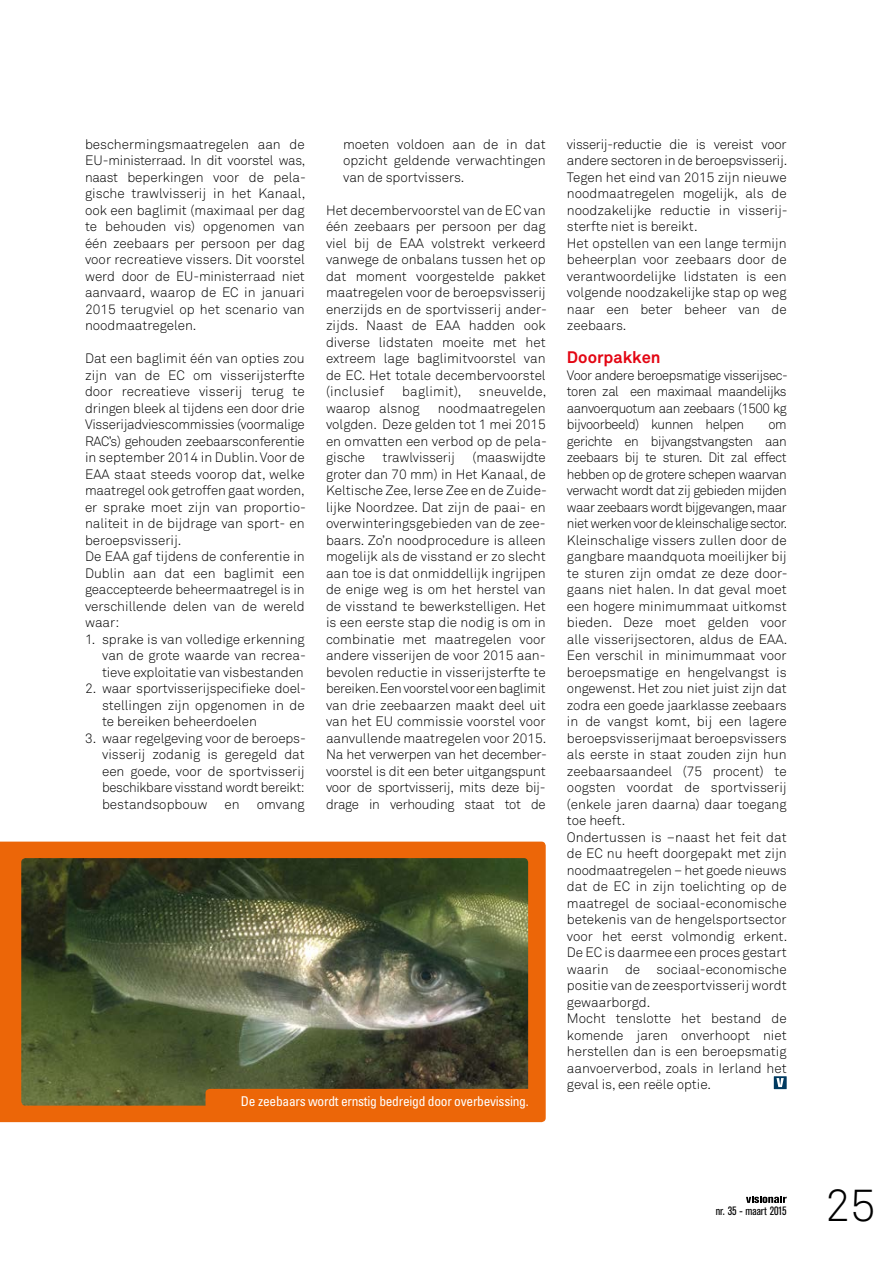
<style>
.page{position:relative;width:893px;height:1263px;background:#fff}
.page>*{position:absolute;margin:0;border:0;box-sizing:border-box;transform-origin:0 0}
.t1{font:300 45px "Akkurat";color:#000}
.t2{font:700 16.5px "Akkurat";color:#e30613}
.t3{font:300 13.5px/16.5px "Akkurat";color:#000;text-align:justify}
.t4{font:condensed 13.5px "Univers";letter-spacing:-.02em;color:#fff}
.t5{font:300 13.5px "Akkurat";letter-spacing:.02em;color:#000}
.t6{font:12px "Akzidenz Grotesk Condensed BQ";color:#000}
</style>
<div class="page">
<svg style="left:746px;top:1197px;width:41px;height:6px"></svg>
<svg style="left:774px;top:1076px;width:13px;height:13px"></svg>
<div style="left:0;top:842px;width:546px;height:280px;background:#ec6608"></div>
<img style="left:21px;top:858px;width:507px;height:248px">
<div style="left:206px;top:1089px;width:332px;height:25px;background:#ec6608;border-radius:4px"></div>
<p class="t3" style="left:85px;top:136px;width:222px">beschermingsmaatregelen aan de EU-ministerraad. In dit voorstel was, naast beperkingen voor de pela&shy;gische trawlvisserij in het Kanaal, ook een baglimit (maximaal per dag te behouden vis) opgenomen van één zeebaars per persoon per dag voor recreatieve vissers. Dit voorstel werd door de EU-ministerraad niet aanvaard, waarop de EC in januari 2015 terugviel op het scenario van noodmaatregelen.</p>
<p class="t3" style="left:85px;top:350px;width:221px;text-align:left">Dat een baglimit één van opties zou zijn van de EC om visserijsterfte door recreatieve visserij terug te dringen bleek al tijdens een door drie Visserijadviescommissies (voormalige RAC’s) gehouden zeebaarsconferentie in september 2014 in Dublin. Voor de EAA staat steeds voorop dat, welke maatregel ook getroffen gaat worden, er sprake moet zijn van proportio&shy;naliteit in de bijdrage van sport- en beroepsvisserij.<br>De EAA gaf tijdens de conferentie in Dublin aan dat een baglimit een geaccepteerde beheermaatregel is in verschillende delen van de wereld waar:</p>
<p class="t3" style="left:102px;top:631px;width:205px;text-indent:-17px">1. sprake is van volledige erkenning van de grote waarde van recrea&shy;tieve exploitatie van visbestanden</p>
<p class="t3" style="left:102px;top:680px;width:204px;text-indent:-17px">2. waar sportvisserijspecifieke doel&shy;stellingen zijn opgenomen in de te bereiken beheerdoelen</p>
<p class="t3" style="left:102px;top:730px;width:204px;text-indent:-17px">3. waar regelgeving voor de beroeps&shy;visserij zodanig is geregeld dat een goede, voor de sportvisserij beschikbare visstand wordt bereikt: bestandsopbouw</p>
<p class="t3" style="left:225px;top:796px;width:17px">en</p>
<p class="t3" style="left:257px;top:796px;width:50px">omvang</p>
<p class="t3" style="left:343px;top:136px;width:204px">moeten voldoen aan de in dat opzicht geldende verwachtingen van de sportvissers.</p>
<p class="t3" style="left:326px;top:202px;width:222px">Het decembervoorstel van de EC van één zeebaars per persoon per dag viel bij de EAA volstrekt verkeerd vanwege de onbalans tussen het op dat moment voorgestelde pakket maatregelen voor de beroepsvisserij enerzijds en de sportvisserij ander&shy;zijds. Naast de EAA hadden ook diverse lidstaten moeite met het extreem lage baglimitvoorstel van de EC. Het totale decembervoorstel (inclusief</p>
<p class="t5" style="left:402px;top:383px;width:61px">baglimit),</p>
<p class="t5" style="left:479px;top:383px;width:69px">sneuvelde,</p>
<p class="t3" style="left:326px;top:400px;width:95px">waarop alsnog</p>
<p class="t3" style="left:326px;top:400px;width:222px;text-indent:112px">noodmaatregelen volgden. Deze gelden tot 1 mei 2015 en omvatten een verbod op de pela&shy;gische</p>
<p class="t3" style="left:326px;top:449px;width:222px;text-align:left;text-indent:147px">(maaswijdte groter dan 70 mm) in Het Kanaal, de Keltische Zee, Ierse Zee en de Zuide&shy;lijke Noordzee. Dat zijn de paai- en overwinteringsgebieden van de zee&shy;baars. Zo’n noodprocedure is alleen mogelijk als de visstand er zo slecht aan toe is dat onmiddellijk ingrijpen de enige weg is om het herstel van de visstand te bewerkstelligen. Het is een eerste stap die nodig is om in combinatie met maatregelen voor andere visserijen de voor 2015 aan&shy;bevolen reductie in visserijsterfte te bereiken. Een voorstel voor een baglimit van drie zeebaarzen maakt deel uit van het EU commissie voorstel voor aanvullende maatregelen voor 2015.<br>Na het verwerpen van het december&shy;voorstel is dit een beter uitgangspunt voor de sportvisserij, mits deze bij&shy;drage in verhouding staat tot de</p>
<p class="t3" style="left:383px;top:449px;width:74px">trawlvisserij</p>
<p class="t4" style="left:241px;top:1092px;width:289px">De zeebaars wordt ernstig bedreigd door overbevissing.</p>
<p class="t3" style="left:567px;top:136px;width:222px;text-align:left">visserij-reductie die is vereist voor andere sectoren in de beroepsvisserij.<br>Tegen het eind van 2015 zijn nieuwe noodmaatregelen mogelijk, als de noodzakelijke reductie in visserij&shy;sterfte niet is bereikt.<br>Het opstellen van een lange termijn beheerplan voor zeebaars door de verantwoordelijke lidstaten is een volgende noodzakelijke stap op weg naar een beter beheer van de zeebaars.</p>
<p class="t2" style="left:567px;top:347px;width:95px">Doorpakken</p>
<p class="t3" style="left:567px;top:367px;width:222px">Voor andere beroepsmatige visserijsec&shy;toren zal een maximaal maandelijks aanvoerquotum aan zeebaars (1500 kg bijvoorbeeld) kunnen helpen</p>
<p class="t3" style="left:567px;top:416px;width:222px;text-align:left;text-indent:201px">om gerichte en bijvangstvangsten aan zeebaars bij te sturen. Dit zal effect hebben op de grotere schepen waarvan verwacht wordt dat zij gebieden mijden waar zeebaars wordt bijgevangen, maar niet werken voor de kleinschalige sector.<br>Kleinschalige vissers zullen door de gangbare maandquota moeilijker bij te sturen zijn omdat ze deze door&shy;gaans niet halen. In dat geval moet een hogere minimummaat uitkomst bieden. Deze moet gelden voor alle visserijsectoren, aldus de EAA.<br>Een verschil in minimummaat voor beroepsmatige en hengelvangst is ongewenst. Het zou niet juist zijn dat zodra een goede jaarklasse zeebaars in de vangst komt, bij een lagere beroepsvisserijmaat beroepsvissers als eerste in staat zouden zijn hun zeebaarsaandeel (75 procent) te oogsten voordat de sportvisserij (enkele jaren daarna) daar toegang toe heeft.<br>Ondertussen is –naast het feit dat de EC nu heeft doorgepakt met zijn noodmaatregelen – het goede nieuws dat de EC in zijn toelichting op de maatregel de sociaal-economische betekenis van de hengelsportsector voor het eerst volmondig erkent.<br>De EC is daarmee een proces gestart waarin de sociaal-economische positie van de zeesportvisserij wordt gewaarborgd.<br>Mocht tenslotte het bestand de komende jaren onverhoopt niet herstellen dan is een beroepsmatig aanvoerverbod, zoals in Ierland het geval is, een reële optie.</p>
<p class="t6" style="left:716px;top:1204px;width:72px">nr. 35 - maart 2015</p>
<h1 class="t1" style="left:825px;top:1179px;width:53px">25</h1>
</div>
